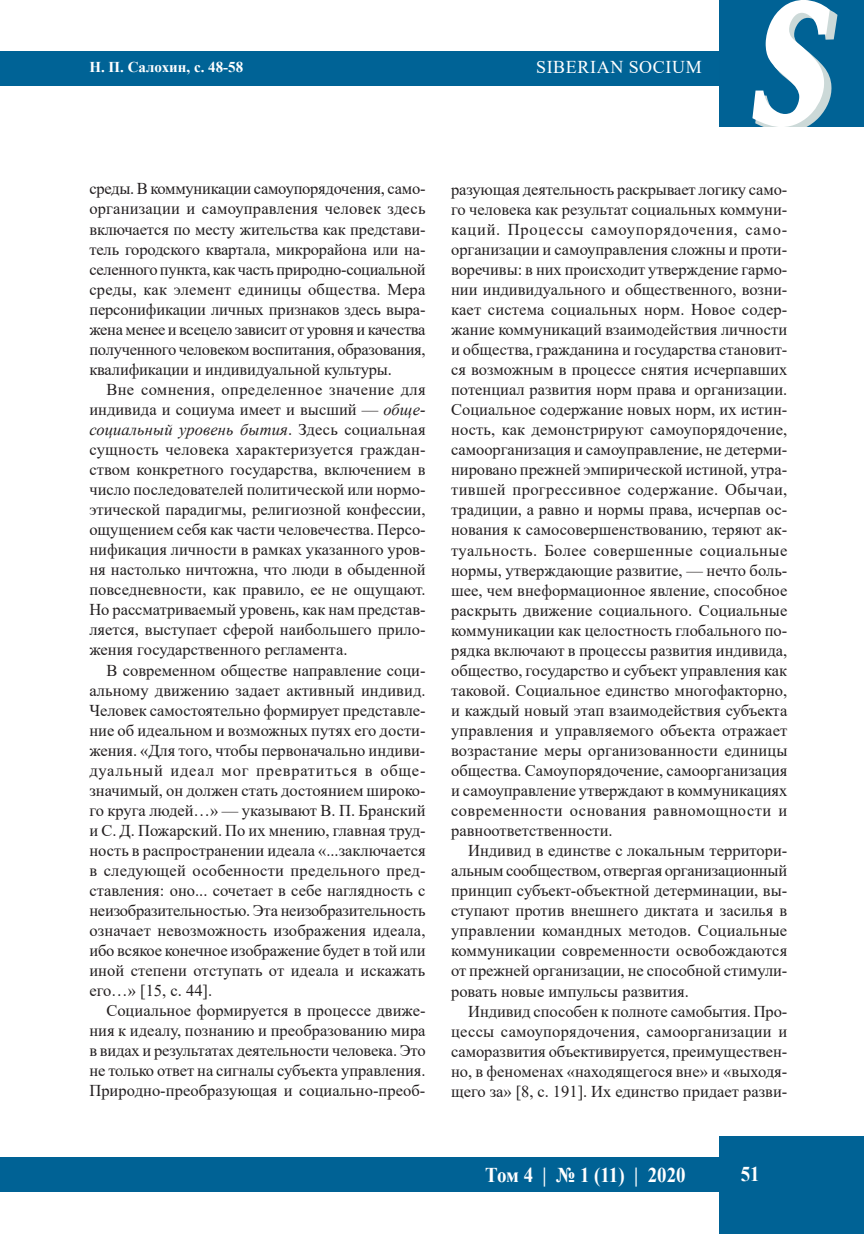
<style>
.page{position:relative;width:864px;height:1234px;background:#fff}
.page>*{position:absolute;margin:0;border:0;box-sizing:border-box;transform-origin:0 0}
.t1{font:italic 700 165px "Quant Antiqua";color:#fff;scale:.75 1}
.t2{font:700 21px "Times New Roman";color:#fff;scale:.9 1}
.t3{font:18px "Times New Roman";letter-spacing:.035em;color:#fff}
.t4{font:16.5px/20.1px "Times New Roman";color:#231f20;text-align:justify}
.t5{font:700 15px "Times New Roman";color:#fff}
.s1{font-style:italic}
</style>
<div class="page">
<div style="left:0;top:51px;width:721px;height:34px;background:#006396"></div>
<div style="left:719px;top:0;width:144px;height:128px;background:#006295"></div>
<div style="left:0;top:1157px;width:721px;height:34px;background:#006295"></div>
<div style="left:719px;top:1135px;width:144px;height:98px;background:#006295"></div>
<svg style="left:750px;top:0;width:89px;height:128px"></svg>
<p class="t5" style="left:89px;top:56px;width:155px">Н. П. Салохин, с. 48-58</p>
<p class="t4" style="left:89px;top:178px;width:338px">среды. В коммуникации самоупорядочения, само&shy;организации и самоуправления человек здесь включается по месту жительства как представи&shy;тель городского квартала, микрорайона или на&shy;селенного пункта, как часть природно-социальной среды, как элемент единицы общества. Мера персонификации личных признаков здесь выра&shy;жена менее и всецело зависит от уровня и качества полученного человеком воспитания, образования, квалификации и индивидуальной культуры.</p>
<p class="t4" style="left:89px;top:378px;width:338px;text-indent:17px">Вне сомнения, определенное значение для индивида и социума имеет и высший — <span class="s1">обще&shy;социальный уровень бытия</span>. Здесь социальная сущность человека характеризуется граждан&shy;ством конкретного государства, включением в число последователей политической или нормо&shy;этической парадигмы, религиозной конфессии, ощущением себя как части человечества. Персо&shy;нификация личности в рамках указанного уров&shy;ня настолько ничтожна, что люди в обыденной повседневности, как правило, ее не ощущают.<br>Но рассматриваемый уровень, как нам представ&shy;ляется, выступает сферой наибольшего прило&shy;жения государственного регламента.</p>
<p class="t4" style="left:89px;top:659px;width:338px;text-indent:17px">В современном обществе направление соци&shy;альному движению задает активный индивид.<br>Человек самостоятельно формирует представле&shy;ние об идеальном и возможных путях его дости&shy;жения. «Для того, чтобы первоначально индиви&shy;дуальный идеал мог превратиться в обще&shy;значимый, он должен стать достоянием широко&shy;го круга людей…» — указывают В. П. Бранский и С. Д. Пожарский. По их мнению, главная труд&shy;ность в распространении идеала «...заключается в следующей особенности предельного пред&shy;ставления: оно... сочетает в себе наглядность с неизобразительностью. Эта неизобразительность означает невозможность изображения идеала, ибо всякое конечное изображение будет в той или иной степени отступать от идеала и искажать его…» [15, с. 44].</p>
<p class="t4" style="left:89px;top:999px;width:338px;text-indent:17px">Социальное формируется в процессе движе&shy;ния к идеалу, познанию и преобразованию мира в видах и результатах деятельности человека. Это не только ответ на сигналы субъекта управления.<br>Природно-преобразующая и социально-преоб-</p>
<p class="t3" style="left:536px;top:55px;width:167px">SIBERIAN SOCIUM</p>
<h1 class="t1" style="left:749px;top:-35px;width:113px">S</h1>
<p class="t4" style="left:451px;top:178px;width:338px">разующая деятельность раскрывает логику само&shy;го человека как результат социальных коммуни&shy;каций. Процессы самоупорядочения, само&shy;организации и самоуправления сложны и проти&shy;воречивы: в них происходит утверждение гармо&shy;нии индивидуального и общественного, возни&shy;кает система социальных норм. Новое содер&shy;жание коммуникаций взаимодействия личности и общества, гражданина и государства становит&shy;ся возможным в процессе снятия исчерпавших потенциал развития норм права и организации.<br>Социальное содержание новых норм, их истин&shy;ность, как демонстрируют самоупорядочение, самоорганизация и самоуправление, не детерми&shy;нировано прежней эмпирической истиной, утра&shy;тившей прогрессивное содержание. Обычаи, традиции, а равно и нормы права, исчерпав ос&shy;нования к самосовершенствованию, теряют ак&shy;туальность. Более совершенные социальные нормы, утверждающие развитие, — нечто боль&shy;шее, чем внеформационное явление, способное раскрыть движение социального. Социальные коммуникации как целостность глобального по&shy;рядка включают в процессы развития индивида, общество, государство и субъект управления как таковой. Социальное единство многофакторно, и каждый новый этап взаимодействия субъекта управления и управляемого объекта отражает возрастание меры организованности единицы общества. Самоупорядочение, самоорганизация и самоуправление утверждают в коммуникациях современности основания равномощности и равноответственности.</p>
<p class="t4" style="left:451px;top:839px;width:338px;text-indent:17px">Индивид в единстве с локальным территори&shy;альным сообществом, отвергая организационный принцип субъект-объектной детерминации, вы&shy;ступают против внешнего диктата и засилья в управлении командных методов. Социальные коммуникации современности освобождаются от прежней организации, не способной стимули&shy;ровать новые импульсы развития.</p>
<p class="t4" style="left:451px;top:1000px;width:337px;text-indent:17px">Индивид способен к полноте самобытия. Про&shy;цессы самоупорядочения, самоорганизации и саморазвития объективируется, преимуществен&shy;но, в феноменах «находящегося вне» и «выходя&shy;щего за» [8, с. 191]. Их единство придает разви-</p>
<p class="t2" style="left:485px;top:1159px;width:224px">Том 4 | № 1 (11) | 2020</p>
<p class="t2" style="left:740px;top:1158px;width:23px">51</p>
</div>
